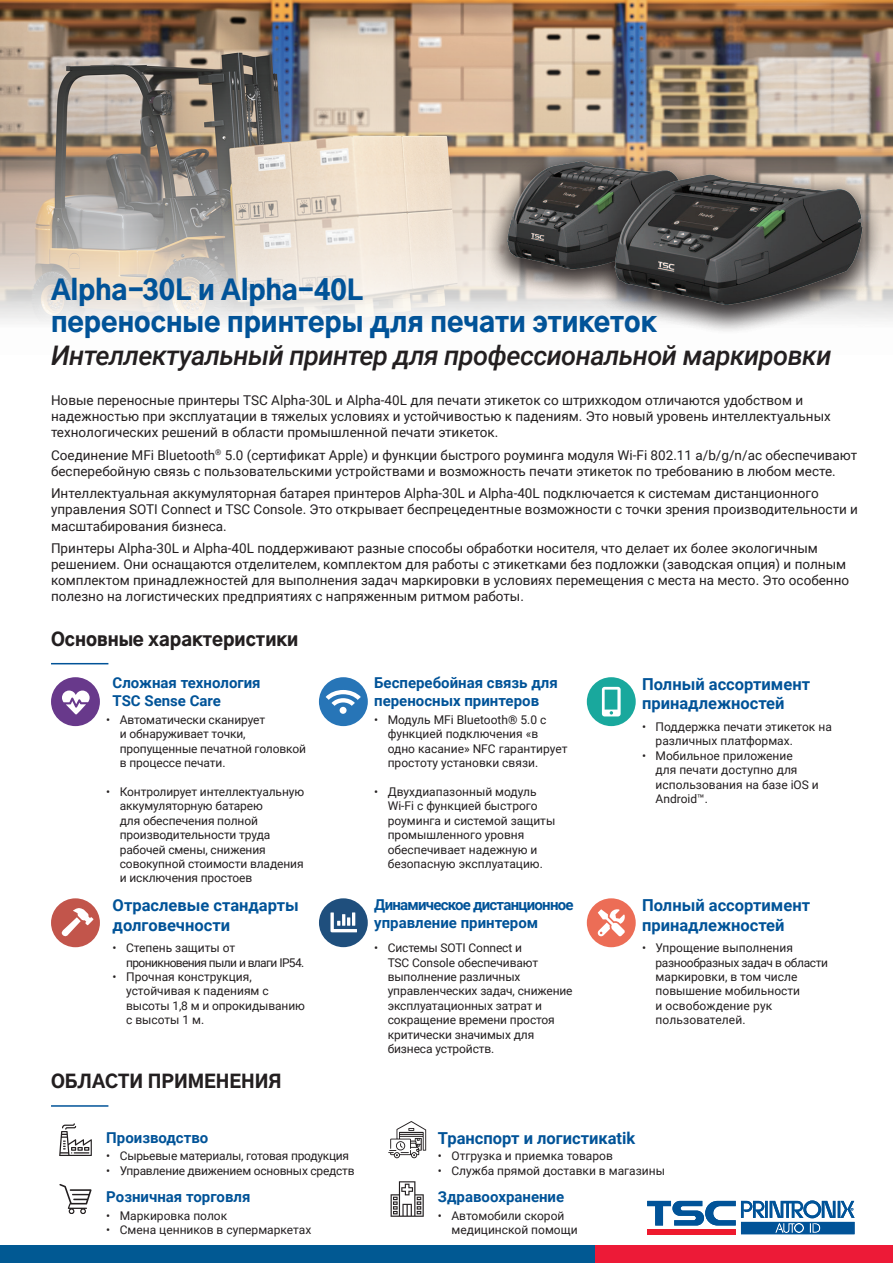
<style>
.page{position:relative;width:893px;height:1263px;background:#fff}
.page>*{position:absolute;margin:0;border:0;box-sizing:border-box;transform-origin:0 0}
.t1{font:900 27px/32.4px "Gothic A1";color:#015398}
.t2{font:italic 500 27px "Roboto";letter-spacing:-.02em;color:#231f20}
.t3{font:900 18px "Gothic A1";color:#231f20}
.t4{font:700 16.5px/19.8px "Roboto";color:#015398}
.t5{font:700 15px/18px "Roboto";color:#015398}
.t6{font:700 15px/18px "Roboto";letter-spacing:-.05em;color:#015398}
.t7{font:13.5px/16.2px "Roboto";color:#231f20}
.t8{font:12px/14.4px "Roboto";letter-spacing:-.01em;color:#231f20}
.t9{font:12px/14.4px "Roboto";letter-spacing:-.05em;color:#231f20}
</style>
<div class="page">
<img style="left:0;top:0;width:893px;height:322px">
<div style="left:594px;top:1246px;width:299px;height:17px;background:#ed1a37"></div>
<div style="left:0;top:1246px;width:594px;height:17px;background:#015993"></div>
<svg style="left:647px;top:1200px;width:207px;height:34px"></svg>
<div style="left:485px;top:147px;width:221px;height:153px;background:#231f20;opacity:.75"></div>
<div style="left:593px;top:161px;width:291px;height:174px;background:#231f20;opacity:.75"></div>
<hr style="left:51px;top:663px;width:57px;height:1px;background:#015398">
<svg style="left:51px;top:677px;width:49px;height:49px"></svg>
<svg style="left:319px;top:677px;width:49px;height:49px"></svg>
<svg style="left:587px;top:677px;width:49px;height:49px"></svg>
<svg style="left:51px;top:898px;width:49px;height:49px"></svg>
<svg style="left:319px;top:898px;width:49px;height:49px"></svg>
<svg style="left:587px;top:898px;width:49px;height:49px"></svg>
<svg style="left:59px;top:1123px;width:33px;height:33px"></svg>
<svg style="left:388px;top:1121px;width:38px;height:37px"></svg>
<svg style="left:391px;top:1181px;width:33px;height:36px"></svg>
<svg style="left:59px;top:1184px;width:33px;height:30px"></svg>
<hr style="left:51px;top:1105px;width:57px;height:2px;background:#015398">
<h1 class="t1" style="left:51px;top:272px;width:607px">Alpha-30L и Alpha-40L<br>переносные принтеры для печати этикеток</h1>
<h1 class="t2" style="left:51px;top:337px;width:782px">Интеллектуальный принтер для профессиональной маркировки</h1>
<p class="t7" style="left:51px;top:392px;width:781px">Новые переносные принтеры TSC Alpha-30L и Alpha-40L для печати этикеток со штрихкодом отличаются удобством и надежностью при эксплуатации в тяжелых условиях и устойчивостью к падениям. Это новый уровень интеллектуальных технологических решений в области промышленной печати этикеток.</p>
<p class="t7" style="left:51px;top:446px;width:808px">Соединение MFi Bluetooth<sup>®</sup> 5.0 (сертификат Apple) и функции быстрого роуминга модуля Wi-Fi 802.11 a/b/g/n/ac обеспечивают бесперебойную связь с пользовательскими устройствами и возможность печати этикеток по требованию в любом месте.</p>
<p class="t7" style="left:51px;top:485px;width:808px">Интеллектуальная аккумуляторная батарея принтеров Alpha-30L и Alpha-40L подключается к системам дистанционного управления SOTI Connect и TSC Console. Это открывает беспрецедентные возможности с точки зрения производительности и масштабирования бизнеса.</p>
<p class="t7" style="left:51px;top:539px;width:800px">Принтеры Alpha-30L и Alpha-40L поддерживают разные способы обработки носителя, что делает их более экологичным решением. Они оснащаются отделителем, комплектом для работы с этикетками без подложки (заводская опция) и полным комплектом принадлежностей для выполнения задач маркировки в условиях перемещения с места на место. Это особенно полезно на логистических предприятиях с напряженным ритмом работы.</p>
<h2 class="t3" style="left:51px;top:624px;width:249px">Основные характеристики</h2>
<p class="t5" style="left:113px;top:673px;width:150px">Сложная технология<br>TSC Sense Care</p>
<p class="t8" style="left:120px;top:712px;width:188px;text-indent:-14px">• Автоматически сканирует<br>и обнаруживает точки, пропущенные печатной головкой в процессе печати.</p>
<p class="t8" style="left:120px;top:784px;width:186px;text-indent:-14px">• Контролирует интеллектуальную аккумуляторную батарею<br>для обеспечения полной производительности труда рабочей смены, снижения совокупной стоимости владения и исключения простоев</p>
<h3 class="t4" style="left:113px;top:894px;width:188px">Отраслевые стандарты долговечности</h3>
<p class="t9" style="left:126px;top:940px;width:180px;text-indent:-14px">• Степень защиты от проникновения пыли и влаги IP54.</p>
<p class="t8" style="left:126px;top:969px;width:180px;text-indent:-14px">• Прочная конструкция, устойчивая к падениям с высоты 1,8 м и опрокидыванию с высоты 1 м.</p>
<h2 class="t3" style="left:51px;top:1066px;width:232px">ОБЛАСТИ ПРИМЕНЕНИЯ</h2>
<p class="t5" style="left:106px;top:1128px;width:104px">Производство</p>
<p class="t8" style="left:106px;top:1148px;width:244px">• Сырьевые материалы, готовая продукция</p>
<p class="t8" style="left:106px;top:1163px;width:250px">• Управление движением основных средств</p>
<p class="t5" style="left:106px;top:1187px;width:146px">Розничная торговля</p>
<p class="t8" style="left:106px;top:1207px;width:122px">• Маркировка полок</p>
<p class="t8" style="left:106px;top:1222px;width:207px">• Смена ценников в супермаркетах</p>
<p class="t5" style="left:374px;top:673px;width:185px">Бесперебойная связь для переносных принтеров</p>
<p class="t8" style="left:388px;top:712px;width:181px;text-indent:-14px">• Модуль MFi Bluetooth® 5.0 с функцией подключения «в одно касание» NFC гарантирует простоту установки связи.</p>
<p class="t8" style="left:388px;top:784px;width:169px;text-indent:-14px">• Двухдиапазонный модуль<br>Wi-Fi с функцией быстрого роуминга и системой защиты промышленного уровня обеспечивает надежную и безопасную эксплуатацию.</p>
<p class="t6" style="left:374px;top:895px;width:201px">Динамическое дистанционное управление принтером</p>
<p class="t8" style="left:388px;top:940px;width:186px;text-indent:-14px">• Системы SOTI Connect и<br>TSC Console обеспечивают выполнение различных управленческих задач, снижение эксплуатационных затрат и сокращение времени простоя критически значимых для бизнеса устройств.</p>
<h3 class="t4" style="left:642px;top:673px;width:170px">Полный ассортимент принадлежностей</h3>
<p class="t8" style="left:656px;top:719px;width:178px;text-indent:-14px">• Поддержка печати этикеток на различных платформах.</p>
<p class="t8" style="left:656px;top:748px;width:165px;text-indent:-14px">• Мобильное приложение<br>для печати доступно для использования на базе iOS и<br>Android™.</p>
<h3 class="t4" style="left:642px;top:894px;width:170px">Полный ассортимент принадлежностей</h3>
<p class="t8" style="left:656px;top:940px;width:174px;text-indent:-14px">• Упрощение выполнения разнообразных задач в области маркировки, в том числе повышение мобильности<br>и освобождение рук пользователей.</p>
<h3 class="t4" style="left:438px;top:1127px;width:199px">Транспорт и логистикаtik</h3>
<p class="t8" style="left:438px;top:1148px;width:176px">• Отгрузка и приемка товаров</p>
<p class="t8" style="left:438px;top:1163px;width:229px">• Служба прямой доставки в магазины</p>
<p class="t5" style="left:438px;top:1187px;width:128px">Здравоохранение</p>
<p class="t8" style="left:451px;top:1207px;width:128px;text-indent:-14px">• Автомобили скорой медицинской помощи</p>
</div>
